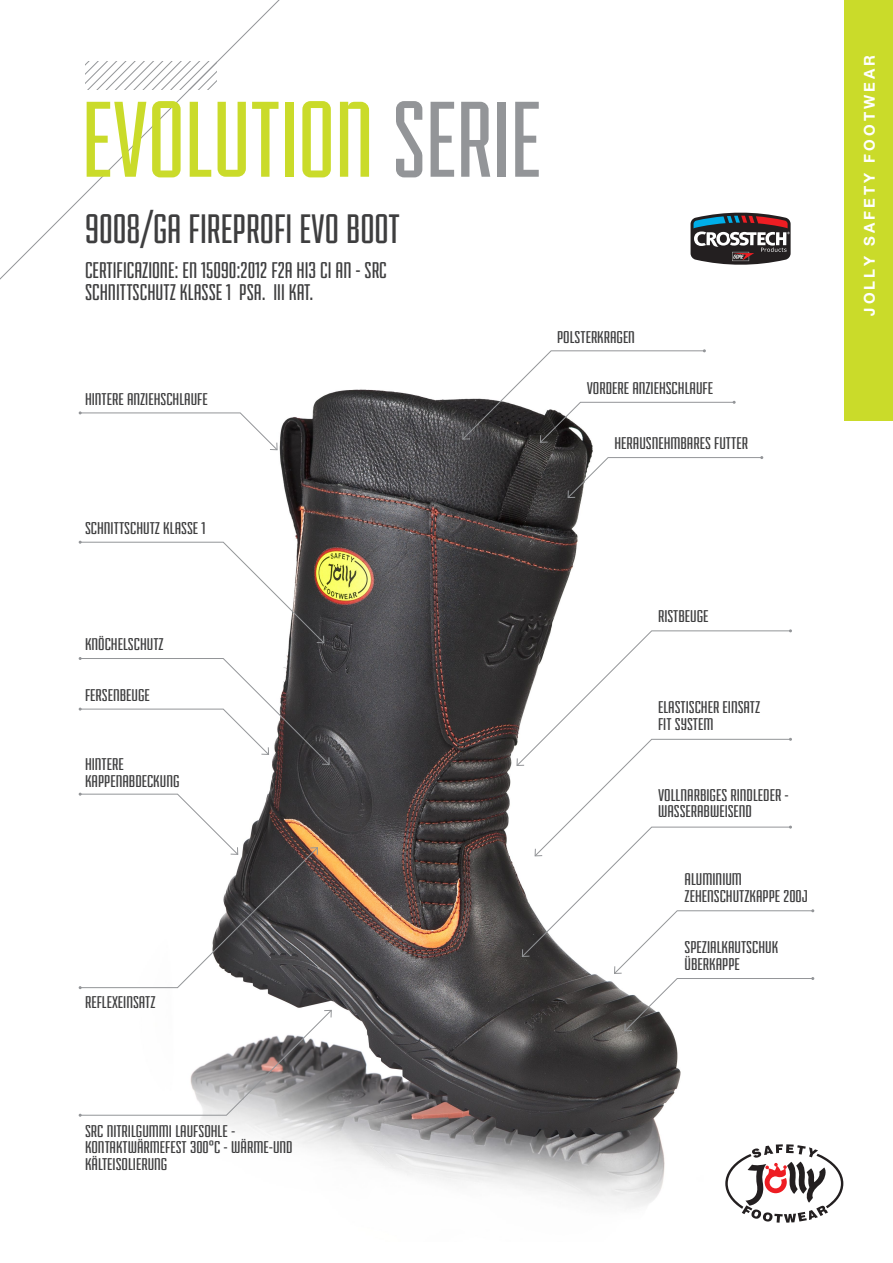
<style>
.page{position:relative;width:893px;height:1263px;background:#fff}
.page>*{position:absolute;margin:0;border:0;box-sizing:border-box;transform-origin:0 0}
.t1{font:113.7px "Fairview";color:#cadb2a}
.t2{font:43.5px "Fairview";color:#3e3e3f}
.t3{font:24px "Fairview";color:#3e3e3f}
.t4{font:18px/16.5px "Fairview";color:#3e3e3f;scale:1.1 1}
.t5{font:700 15px "Helvetica Neue LT Pro";letter-spacing:.2em;color:#fff}
.s1{color:#939598}
</style>
<div class="page">
<img style="left:201px;top:389px;width:480px;height:818px">
<div style="left:844px;top:0;width:49px;height:421px;background:#cadb2a"></div>
<svg style="left:725px;top:1144px;width:118px;height:79px"></svg>
<svg style="left:79px;top:657px;width:251px;height:108px"></svg>
<svg style="left:79px;top:541px;width:246px;height:103px"></svg>
<svg style="left:79px;top:793px;width:240px;height:196px"></svg>
<svg style="left:79px;top:1009px;width:253px;height:108px"></svg>
<svg style="left:79px;top:411px;width:199px;height:40px"></svg>
<svg style="left:462px;top:349px;width:274px;height:94px"></svg>
<svg style="left:567px;top:456px;width:196px;height:43px"></svg>
<svg style="left:516px;top:629px;width:298px;height:403px"></svg>
<svg style="left:0;top:0;width:790px;height:280px"></svg>
<svg style="left:85px;top:62px;width:132px;height:27px"></svg>
<p class="t1" style="left:82px;top:83px;width:461px">EVOLUTION <span class="s1">SERIE</span></p>
<p class="t2" style="left:85px;top:207px;width:316px">9008/GA FIREPROFI EVO BOOT</p>
<p class="t3" style="left:85px;top:258px;width:303px">CERTIFICAZIONE: EN 15090:2012 F2A HI3 CI AN - SRC</p>
<p class="t3" style="left:85px;top:280px;width:230px">SCHNITTSCHUTZ KLASSE 1 PSA. III KAT.</p>
<p class="t4" style="left:85px;top:391px;width:113px">HINTERE ANZIEHSCHLAUFE</p>
<p class="t4" style="left:557px;top:329px;width:72px">POLSTERKRAGEN</p>
<p class="t4" style="left:587px;top:380px;width:116px">VORDERE ANZIEHSCHLAUFE</p>
<p class="t4" style="left:614px;top:435px;width:123px">HERAUSNEHMBARES FUTTER</p>
<p class="t4" style="left:85px;top:520px;width:111px">SCHNITTSCHUTZ KLASSE 1</p>
<p class="t4" style="left:85px;top:636px;width:73px">KNÖCHELSCHUTZ</p>
<p class="t4" style="left:85px;top:687px;width:60px">FERSENBEUGE</p>
<p class="t4" style="left:85px;top:756px;width:87px">HINTERE<br>KAPPENABDECKUNG</p>
<p class="t4" style="left:85px;top:993px;width:66px">REFLEXEINSATZ</p>
<p class="t4" style="left:658px;top:607px;width:47px">RISTBEUGE</p>
<p class="t4" style="left:658px;top:699px;width:94px">ELASTISCHER EINSATZ</p>
<p class="t4" style="left:658px;top:715px;width:52px">FIT SYSTEM</p>
<p class="t4" style="left:658px;top:787px;width:120px">VOLLNARBIGES RINDLEDER -<br>WASSERABWEISEND</p>
<p class="t4" style="left:685px;top:871px;width:114px">ALUMINIUM<br>ZEHENSCHUTZKAPPE 200J</p>
<p class="t4" style="left:685px;top:939px;width:87px">SPEZIALKAUTSCHUK<br>ÜBERKAPPE</p>
<p class="t4" style="left:85px;top:1122px;width:190px">SRC NITRILGUMMI LAUFSOHLE -<br>KONTAKTWÄRMEFEST 300°C - WÄRME-UND<br>KÄLTEISOLIERUNG</p>
<p class="t5" style="left:860px;top:316px;width:262px;rotate:-90deg">JOLLY SAFETY FOOTWEAR</p>
</div>
